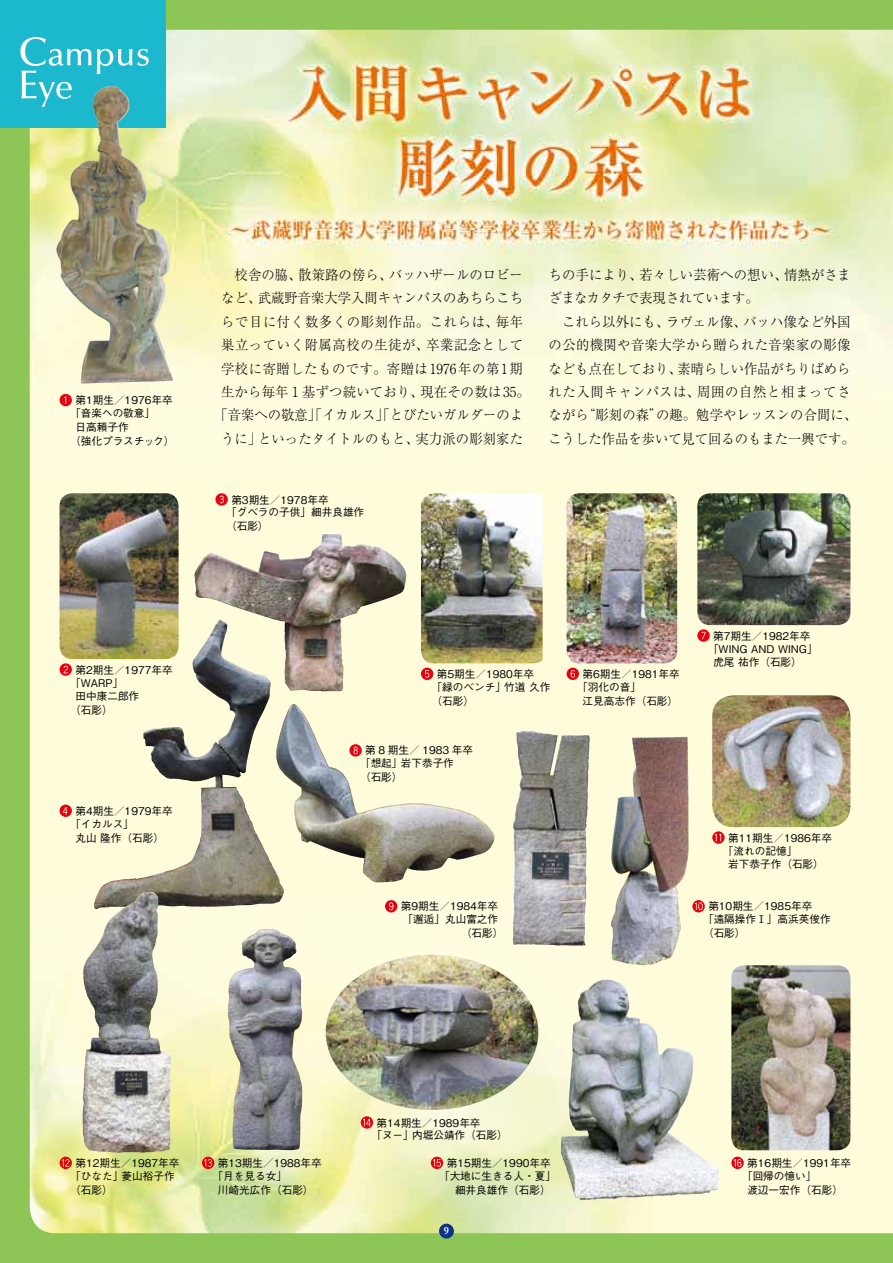
<style>
.page{position:relative;width:893px;height:1263px;background:#8dc556}
.page>*{position:absolute;margin:0;border:0;box-sizing:border-box;transform-origin:0 0}
.t1{font:300 13.8px/23.4px "Ryumin Pro";letter-spacing:.01em;color:#000;text-align:center;scale:.96 1}
.t2{font:700 10.95px "Garamond";color:#fff}
.t3{font:500 10.65px/13.4px "Gothic BBB Pro";color:#000}
</style>
<div class="page">
<img style="left:30px;top:30px;width:863px;height:1203px">
<div style="left:0;top:0;width:166px;height:128px;background:#1bb8ce"></div>
<svg style="left:20px;top:37px;width:129px;height:70px"></svg>
<div style="left:439px;top:1224px;width:15px;height:14px;background:#0c3388;border-radius:50%"></div>
<img style="left:56px;top:86px;width:117px;height:297px">
<svg style="left:60px;top:394px;width:12px;height:12px"></svg>
<img style="left:60px;top:493px;width:119px;height:166px">
<svg style="left:215px;top:493px;width:13px;height:13px"></svg>
<svg style="left:567px;top:668px;width:12px;height:12px"></svg>
<svg style="left:697px;top:629px;width:13px;height:13px"></svg>
<img style="left:421px;top:493px;width:122px;height:170px">
<img style="left:567px;top:493px;width:110px;height:170px">
<img style="left:697px;top:493px;width:153px;height:132px">
<img style="left:143px;top:619px;width:92px;height:142px">
<img style="left:238px;top:534px;width:84px;height:38px">
<svg style="left:60px;top:804px;width:12px;height:13px"></svg>
<svg style="left:60px;top:663px;width:12px;height:13px"></svg>
<img style="left:275px;top:704px;width:220px;height:179px">
<img style="left:515px;top:731px;width:7px;height:80px">
<img style="left:611px;top:737px;width:78px;height:228px">
<img style="left:712px;top:695px;width:138px;height:132px">
<img style="left:96px;top:892px;width:53px;height:55px">
<img style="left:227px;top:929px;width:75px;height:221px">
<img style="left:561px;top:979px;width:99px;height:221px">
<img style="left:326px;top:955px;width:212px;height:155px">
<img style="left:731px;top:965px;width:119px;height:185px">
<svg style="left:349px;top:744px;width:13px;height:12px"></svg>
<svg style="left:385px;top:900px;width:12px;height:12px"></svg>
<svg style="left:692px;top:900px;width:13px;height:12px"></svg>
<svg style="left:712px;top:831px;width:13px;height:13px"></svg>
<svg style="left:60px;top:1157px;width:12px;height:12px"></svg>
<svg style="left:202px;top:1157px;width:12px;height:12px"></svg>
<svg style="left:731px;top:1157px;width:13px;height:12px"></svg>
<svg style="left:431px;top:1157px;width:12px;height:12px"></svg>
<svg style="left:361px;top:1116px;width:12px;height:13px"></svg>
<svg style="left:421px;top:668px;width:12px;height:12px"></svg>
<p class="t3" style="left:75px;top:392px;width:99px">第1期生／1976年卒</p>
<p class="t3" style="left:70px;top:405px;width:87px">「音楽への敬意」</p>
<p class="t3" style="left:75px;top:419px;width:55px">日高頼子作</p>
<p class="t3" style="left:70px;top:433px;width:106px">（強化プラスチック）</p>
<p class="t3" style="left:75px;top:662px;width:99px">第2期生／1977年卒</p>
<p class="t3" style="left:70px;top:674px;width:55px">「WARP」</p>
<p class="t3" style="left:75px;top:688px;width:65px">田中康二郎作</p>
<p class="t3" style="left:70px;top:702px;width:44px">（石彫）</p>
<p class="t3" style="left:75px;top:803px;width:99px">第4期生／1979年卒</p>
<p class="t3" style="left:70px;top:816px;width:65px">「イカルス」</p>
<p class="t3" style="left:75px;top:829px;width:90px">丸山隆作（石彫）</p>
<p class="t1" style="left:214px;top:262px;width:330px">　校舎の脇、散策路の傍ら、バッハザールのロビーなど、武蔵野音楽大学入間キャンパスのあちらこちらで目に付く数多くの彫刻作品。これらは、毎年巣立っていく附属高校の生徒が、卒業記念として学校に寄贈したものです。寄贈は1976年の第1期生から毎年１基ずつ続いており、現在その数は35。「音楽への敬意」「イカルス」「とびたいガルダーのように」といったタイトルのもと、実力派の彫刻家た</p>
<p class="t1" style="left:549px;top:262px;width:323px;text-align:left">ちの手により、若々しい芸術への想い、情熱がさまざまなカタチで表現されています。<br>　これら以外にも、ラヴェル像、バッハ像など外国の公的機関や音楽大学から贈られた音楽家の彫像なども点在しており、素晴らしい作品がちりばめられた入間キャンパスは、周囲の自然と相まってさながら“彫刻の森”の趣。勉学やレッスンの合間に、こうした作品を歩いて見て回るのもまた一興です。</p>
<p class="t3" style="left:226px;top:491px;width:140px;text-indent:5px">第3期生／1978年卒<br>「グベラの子供」細井良雄作（石彫）</p>
<p class="t3" style="left:432px;top:666px;width:120px;text-indent:5px">第5期生／1980年卒<br>「緑のベンチ」竹道久作（石彫）</p>
<p class="t3" style="left:360px;top:742px;width:115px;text-indent:5px">第 8 期生／ 1983 年卒「想起」岩下恭子作<br>（石彫）</p>
<p class="t3" style="left:401px;top:898px;width:99px">第9期生／1984年卒</p>
<p class="t3" style="left:403px;top:911px;width:97px">「邂逅」丸山富之作</p>
<p class="t3" style="left:461px;top:925px;width:44px">（石彫）</p>
<p class="t3" style="left:582px;top:666px;width:99px">第6期生／1981年卒</p>
<p class="t3" style="left:577px;top:679px;width:65px">「羽化の音」</p>
<p class="t3" style="left:583px;top:693px;width:97px">江見高志作（石彫）</p>
<p class="t3" style="left:713px;top:628px;width:99px">第7期生／1982年卒</p>
<p class="t3" style="left:708px;top:640px;width:111px">「WING AND WING」</p>
<p class="t3" style="left:713px;top:654px;width:90px">虎尾祐作（石彫）</p>
<p class="t3" style="left:728px;top:829px;width:105px">第11期生／1986年卒</p>
<p class="t3" style="left:723px;top:842px;width:76px">「流れの記憶」</p>
<p class="t3" style="left:728px;top:856px;width:97px">岩下恭子作（石彫）</p>
<p class="t3" style="left:703px;top:898px;width:129px;text-indent:5px">第10期生／1985年卒<br>「遠隔操作Ⅰ」高浜英俊作（石彫）</p>
<p class="t3" style="left:371px;top:1115px;width:138px;line-height:12.9px;text-indent:5px">第14期生／1989年卒<br>「ヌー」内堀公靖作（石彫）</p>
<p class="t3" style="left:70px;top:1155px;width:111px;text-indent:5px">第12期生／1987年卒「ひなた」菱山裕子作（石彫）</p>
<p class="t3" style="left:218px;top:1155px;width:105px">第13期生／1988年卒</p>
<p class="t3" style="left:213px;top:1168px;width:76px">「月を見る女」</p>
<p class="t3" style="left:218px;top:1182px;width:97px">川崎光広作（石彫）</p>
<p class="t3" style="left:447px;top:1155px;width:105px">第15期生／1990年卒</p>
<p class="t3" style="left:439px;top:1168px;width:118px">「大地に生きる人・夏」</p>
<p class="t3" style="left:455px;top:1182px;width:97px">細井良雄作（石彫）</p>
<p class="t2" style="left:444px;top:1224px;width:7px">9</p>
<p class="t3" style="left:747px;top:1155px;width:105px">第16期生／1991年卒</p>
<p class="t3" style="left:742px;top:1168px;width:76px">「回帰の憶い」</p>
<p class="t3" style="left:747px;top:1182px;width:97px">渡辺一宏作（石彫）</p>
</div>
